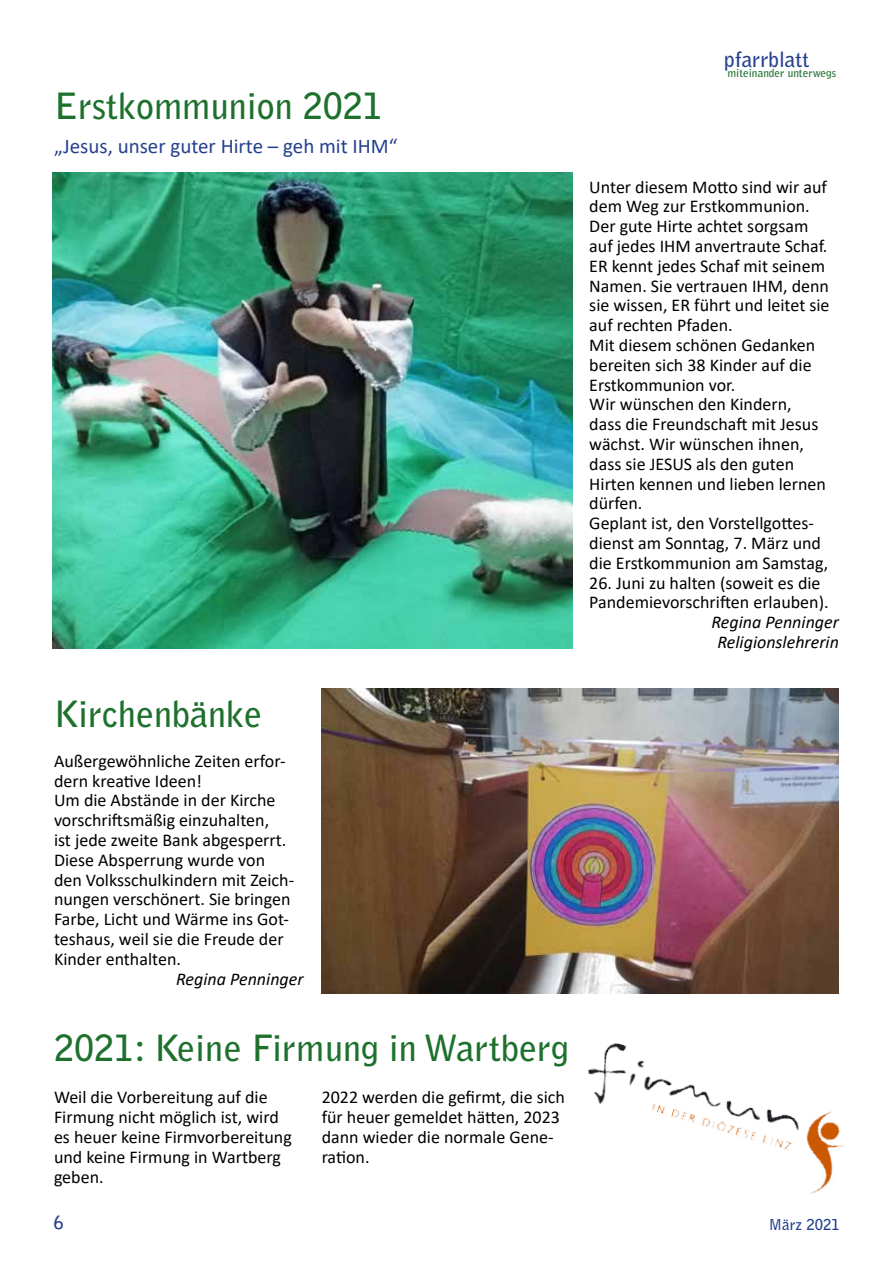
<style>
.page{position:relative;width:893px;height:1263px;background:#fff}
.page>*{position:absolute;margin:0;border:0;box-sizing:border-box;transform-origin:0 0}
.t1{font:700 36px "Bell Gothic Std";color:#1e712d}
.t2{font:21px "Calibri";color:#25408f}
.t3{font:700 21px "Bell Gothic Std";color:#25408f}
.t4{font:18px/19.8px "Calibri";color:#000}
.t5{font:italic 18px/19.8px "Calibri";color:#000;text-align:center}
.t6{font:700 18px "Bell Gothic Std";color:#25408f}
.t7{font:700 15px "Bell Gothic Std";color:#25408f}
.t8{font:700 11.25px "Bell Gothic Std";color:#1e712d}
</style>
<div class="page">
<img style="left:53px;top:173px;width:520px;height:475px">
<img style="left:322px;top:689px;width:517px;height:304px">
<img style="left:588px;top:1042px;width:256px;height:152px">
<h1 class="t1" style="left:54px;top:85px;width:330px">Erstkommunion 2021</h1>
<p class="t2" style="left:54px;top:131px;width:345px">„Jesus, unser guter Hirte – geh mit IHM“</p>
<h1 class="t1" style="left:54px;top:692px;width:210px">Kirchenbänke</h1>
<p class="t4" style="left:54px;top:750px;width:242px">Außergewöhnliche Zeiten erfor&shy;dern kreative Ideen!<br>Um die Abstände in der Kirche vorschriftsmäßig einzuhalten,<br>ist jede zweite Bank abgesperrt.<br>Diese Absperrung wurde von den Volksschulkindern mit Zeich&shy;nungen verschönert. Sie bringen<br>Farbe, Licht und Wärme ins Got&shy;teshaus, weil sie die Freude der<br>Kinder enthalten.</p>
<p class="t5" style="left:176px;top:968px;width:129px">Regina Penninger</p>
<h1 class="t1" style="left:54px;top:1026px;width:517px">2021: Keine Firmung in Wartberg</h1>
<p class="t4" style="left:54px;top:1087px;width:239px">Weil die Vorbereitung auf die<br>Firmung nicht möglich ist, wird es heuer keine Firmvorbereitung und keine Firmung in Wartberg geben.</p>
<p class="t4" style="left:322px;top:1087px;width:245px">2022 werden die gefirmt, die sich für heuer gemeldet hätten, 2023 dann wieder die normale Gene&shy;ration.</p>
<p class="t3" style="left:724px;top:46px;width:87px">pfarrblatt</p>
<p class="t8" style="left:727px;top:66px;width:110px">miteinander unterwegs</p>
<p class="t4" style="left:589px;top:176px;width:242px">Unter diesem Motto sind wir auf dem Weg zur Erstkommunion.<br>Der gute Hirte achtet sorgsam auf jedes IHM anvertraute Schaf.<br>ER kennt jedes Schaf mit seinem<br>Namen. Sie vertrauen IHM, denn sie wissen, ER führt und leitet sie auf rechten Pfaden.<br>Mit diesem schönen Gedanken bereiten sich 38 Kinder auf die<br>Erstkommunion vor.<br>Wir wünschen den Kindern,<br>dass die Freundschaft mit Jesus wächst. Wir wünschen ihnen, dass sie JESUS als den guten<br>Hirten kennen und lieben lernen dürfen.<br>Geplant ist, den Vorstellgottes&shy;dienst am Sonntag, 7. März und die Erstkommunion am Samstag,</p>
<p class="t4" style="left:589px;top:572px;width:241px">26. Juni zu halten (soweit es die<br>Pandemievorschriften erlauben).</p>
<p class="t5" style="left:711px;top:611px;width:129px">Regina Penninger<br>Religionslehrerin</p>
<p class="t6" style="left:54px;top:1212px;width:12px">6</p>
<p class="t7" style="left:769px;top:1215px;width:72px">März 2021</p>
</div>
